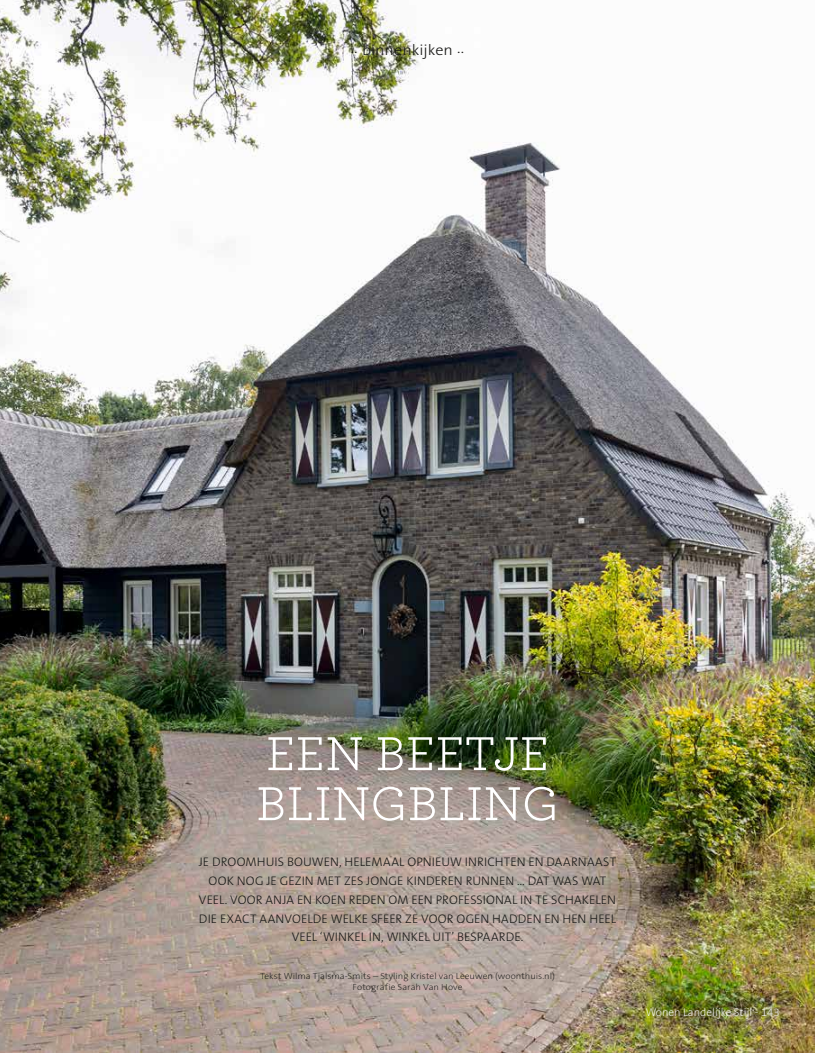
<style>
.page{position:relative;width:815px;height:1053px;background:#fff}
.page>*{position:absolute;margin:0;border:0;box-sizing:border-box;transform-origin:0 0}
.t1{font:50px/50px "Archer";color:#fff}
.t2{font:300 15px "The Sans B W3";letter-spacing:-.005em;color:#1a1a18;scale:1.08 1}
.t3{font:300 12.5px/18.8px "The Sans B W3";letter-spacing:.005em;color:#1a1a18;text-align:center}
.t4{font:200 11.25px "The Sans B W2";color:#fff}
.t5{font:200 8.75px/11.2px "The Sans B W2";color:#1a1a18;text-align:center;scale:1.08 1}
</style>
<div class="page">
<img style="left:0;top:0;width:815px;height:1052px">
<p class="t2" style="left:351px;top:44px;width:107px">.. binnenkijken ..</p>
<h1 class="t1" style="left:256px;top:730px;width:304px">EEN BEETJE<br>BLINGBLING</h1>
<p class="t3" style="left:199px;top:853px;width:419px">JE DROOMHUIS BOUWEN, HELEMAAL OPNIEUW INRICHTEN EN DAARNAAST OOK NOG JE GEZIN MET ZES JONGE KINDEREN RUNNEN … DAT WAS WAT VEEL. VOOR ANJA EN KOEN REDEN OM EEN PROFESSIONAL IN TE SCHAKELEN DIE EXACT AANVOELDE WELKE SFEER ZE VOOR OGEN HADDEN EN HEN HEEL VEEL ‘WINKEL IN, WINKEL UIT’ BESPAARDE.</p>
<p class="t5" style="left:260px;top:970px;width:275px">Tekst Wilma Tjalsma-Smits – Styling Kristel van Leeuwen (woonthuis.nl)<br>Fotografie Sarah Van Hove</p>
<p class="t4" style="left:646px;top:1006px;width:135px">Wonen Landelĳke Stĳl - 143</p>
</div>
